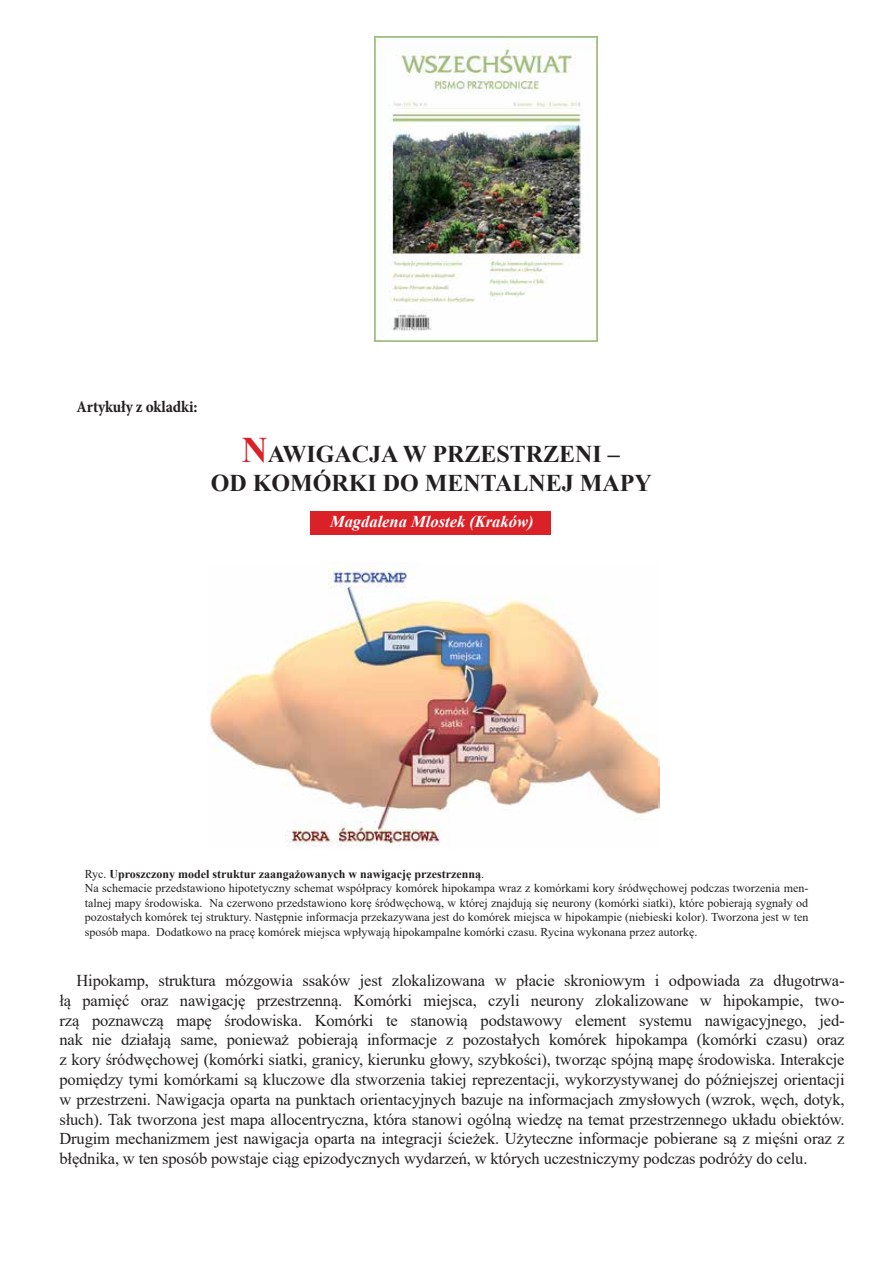
<style>
.page{position:relative;width:893px;height:1263px;background:#fff}
.page>*{position:absolute;margin:0;border:0;box-sizing:border-box;transform-origin:0 0}
.t1{font:700 24px/28.8px "Times New Roman";color:#231f20;text-align:center}
.t2{font:16.5px/19.8px "Times New Roman";letter-spacing:-.01em;color:#231f20;text-align:justify}
.t3{font:italic 700 16.5px "Times New Roman";color:#fff}
.t4{font:700 condensed 16.5px "Minion Pro";letter-spacing:-.01em;color:#231f20}
.t5{font:12px/14.4px "Times New Roman";color:#231f20}
.s1{font-size:36px;color:#da2128}
.s2{font-weight:700}
</style>
<div class="page">
<img style="left:374px;top:36px;width:223px;height:305px">
<div style="left:311px;top:512px;width:240px;height:23px;background:#da2128"></div>
<img style="left:208px;top:564px;width:451px;height:283px">
<p class="t4" style="left:77px;top:395px;width:123px">Artykuły z okladki:</p>
<h1 class="t1" style="left:211px;top:439px;width:442px"><span class="s1">N</span>AWIGACJA W PRZESTRZENI –<br>OD KOMÓRKI DO MENTALNEJ MAPY</h1>
<p class="t3" style="left:330px;top:510px;width:205px">Magdalena Mlostek (Kraków)</p>
<p class="t5" style="left:85px;top:866px;width:725px">Ryc. <span class="s2">Uproszczony model struktur zaangażowanych w nawigację przestrzenną</span>.<br>Na schemacie przedstawiono hipotetyczny schemat współpracy komórek hipokampa wraz z komórkami kory śródwęchowej podczas tworzenia men&shy;talnej mapy środowiska. Na czerwono przedstawiono korę śródwęchową, w której znajdują się neurony (komórki siatki), które pobierają sygnały od pozostałych komórek tej struktury. Następnie informacja przekazywana jest do komórek miejsca w hipokampie (niebieski kolor). Tworzona jest w ten sposób mapa. Dodatkowo na pracę komórek miejsca wpływają hipokampalne komórki czasu. Rycina wykonana przez autorkę.</p>
<p class="t2" style="left:60px;top:970px;width:787px;text-indent:17px">Hipokamp, struktura mózgowia ssaków jest zlokalizowana w płacie skroniowym i odpowiada za długotrwa&shy;łą pamięć oraz nawigację przestrzenną. Komórki miejsca, czyli neurony zlokalizowane w hipokampie, two&shy;rzą poznawczą mapę środowiska. Komórki te stanowią podstawowy element systemu nawigacyjnego, jed&shy;nak nie działają same, ponieważ pobierają informacje z pozostałych komórek hipokampa (komórki czasu) oraz z kory śródwęchowej (komórki siatki, granicy, kierunku głowy, szybkości), tworząc spójną mapę środowiska. Interakcje pomiędzy tymi komórkami są kluczowe dla stworzenia takiej reprezentacji, wykorzystywanej do późniejszej orientacji w przestrzeni. Nawigacja oparta na punktach orientacyjnych bazuje na informacjach zmysłowych (wzrok, węch, dotyk, słuch). Tak tworzona jest mapa allocentryczna, która stanowi ogólną wiedzę na temat przestrzennego układu obiektów.<br>Drugim mechanizmem jest nawigacja oparta na integracji ścieżek. Użyteczne informacje pobierane są z mięśni oraz z błędnika, w ten sposób powstaje ciąg epizodycznych wydarzeń, w których uczestniczymy podczas podróży do celu.</p>
</div>
